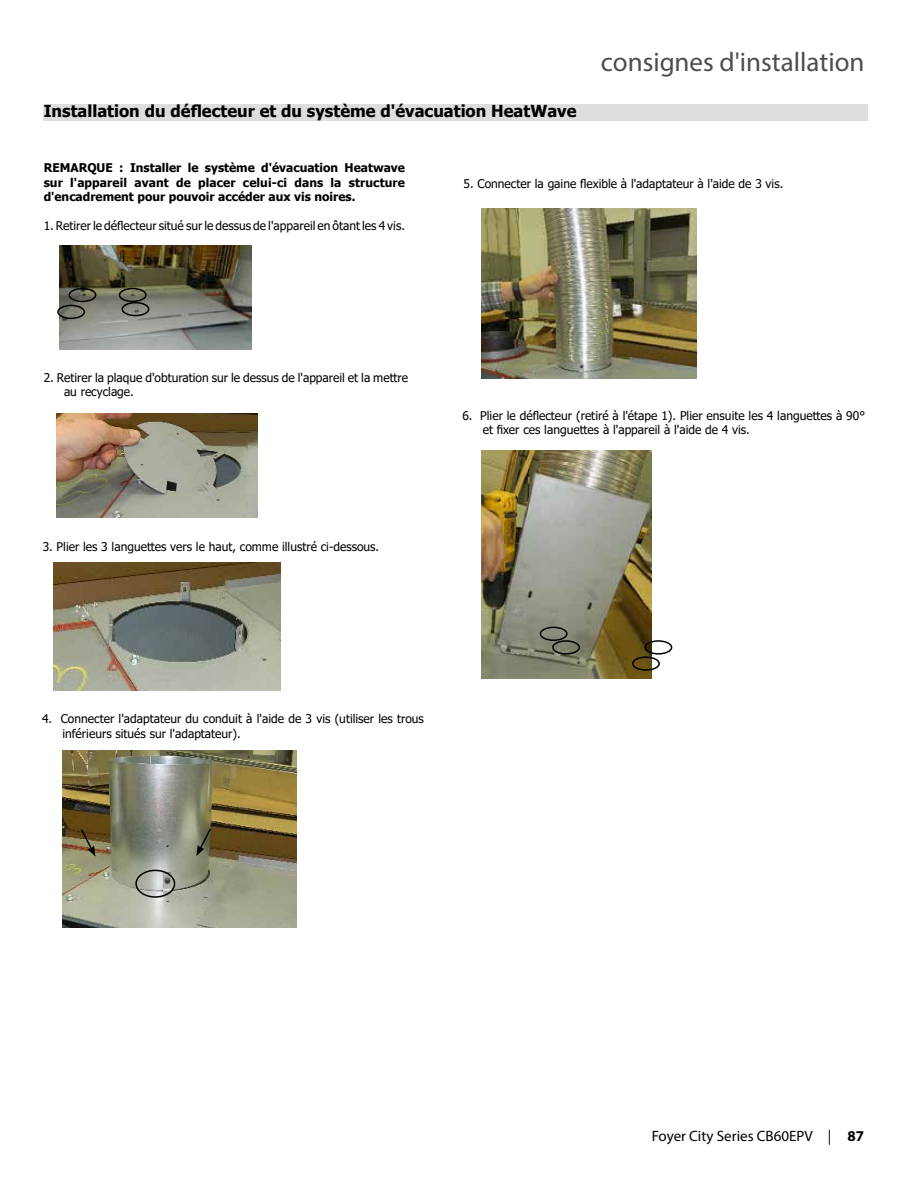
<style>
.page{position:relative;width:918px;height:1188px;background:#fff}
.page>*{position:absolute;margin:0;border:0;box-sizing:border-box;transform-origin:0 0}
.t1{font:27px "Myriad Pro";color:#4d4d4f}
.t2{font:700 16.5px "Tahoma";color:#000}
.t3{font:15px "Myriad Pro";color:#000}
.t4{font:12px/14.4px "Tahoma";color:#000}
.t5{font:700 12px/14.4px "Tahoma";color:#000;text-align:justify}
.s1{font-weight:700}
</style>
<div class="page">
<div style="left:44px;top:105px;width:824px;height:16px;background:#dcddde"></div>
<img style="left:60px;top:246px;width:191px;height:103px">
<img style="left:57px;top:414px;width:201px;height:104px">
<img style="left:54px;top:563px;width:226px;height:127px">
<img style="left:62px;top:751px;width:235px;height:176px">
<img style="left:482px;top:209px;width:214px;height:170px">
<img style="left:482px;top:451px;width:170px;height:228px">
<div style="left:69px;top:288px;width:27px;height:14px;border:2px solid #000;border-radius:50%"></div>
<div style="left:57px;top:305px;width:28px;height:14px;border:2px solid #000;border-radius:50%"></div>
<div style="left:119px;top:288px;width:28px;height:14px;border:2px solid #000;border-radius:50%"></div>
<div style="left:122px;top:302px;width:27px;height:14px;border:2px solid #000;border-radius:50%"></div>
<div style="left:135px;top:870px;width:40px;height:28px;border:2px solid #000;border-radius:50%"></div>
<svg style="left:79px;top:828px;width:17px;height:29px"></svg>
<svg style="left:196px;top:827px;width:16px;height:29px"></svg>
<div style="left:552px;top:640px;width:28px;height:15px;border:2px solid #000;border-radius:50%"></div>
<div style="left:632px;top:656px;width:28px;height:15px;border:2px solid #000;border-radius:50%"></div>
<div style="left:644px;top:640px;width:28px;height:15px;border:2px solid #000;border-radius:50%"></div>
<div style="left:540px;top:627px;width:28px;height:14px;border:2px solid #000;border-radius:50%"></div>
<h2 class="t2" style="left:44px;top:100px;width:534px">Installation du déflecteur et du système d'évacuation HeatWave</h2>
<h1 class="t1" style="left:601px;top:45px;width:265px">consignes d'installation</h1>
<p class="t5" style="left:44px;top:161px;width:363px">REMARQUE : Installer le système d'évacuation Heatwave sur l'appareil avant de placer celui-ci dans la structure d'encadrement pour pouvoir accéder aux vis noires.</p>
<p class="t4" style="left:44px;top:219px;width:363px">1. Retirer le déflecteur situé sur le dessus de l'appareil en ôtant les 4 vis.</p>
<p class="t4" style="left:464px;top:177px;width:321px">5. Connecter la gaine flexible à l'adaptateur à l'aide de 3 vis.</p>
<p class="t4" style="left:64px;top:371px;width:346px;text-indent:-20px">2. Retirer la plaque d'obturation sur le dessus de l'appareil et la mettre au recyclage.</p>
<p class="t4" style="left:43px;top:540px;width:338px">3. Plier les 3 languettes vers le haut, comme illustré ci-dessous.</p>
<p class="t4" style="left:483px;top:409px;width:384px;text-indent:-20px">6. Plier le déflecteur (retiré à l'étape 1). Plier ensuite les 4 languettes à 90° et fixer ces languettes à l'appareil à l'aide de 4 vis.</p>
<p class="t4" style="left:63px;top:712px;width:363px;text-indent:-20px">4. Connecter l'adaptateur du conduit à l'aide de 3 vis (utiliser les trous inférieurs situés sur l'adaptateur).</p>
<p class="t3" style="left:652px;top:1126px;width:214px">Foyer City Series CB60EPV | <span class="s1">87</span></p>
</div>
